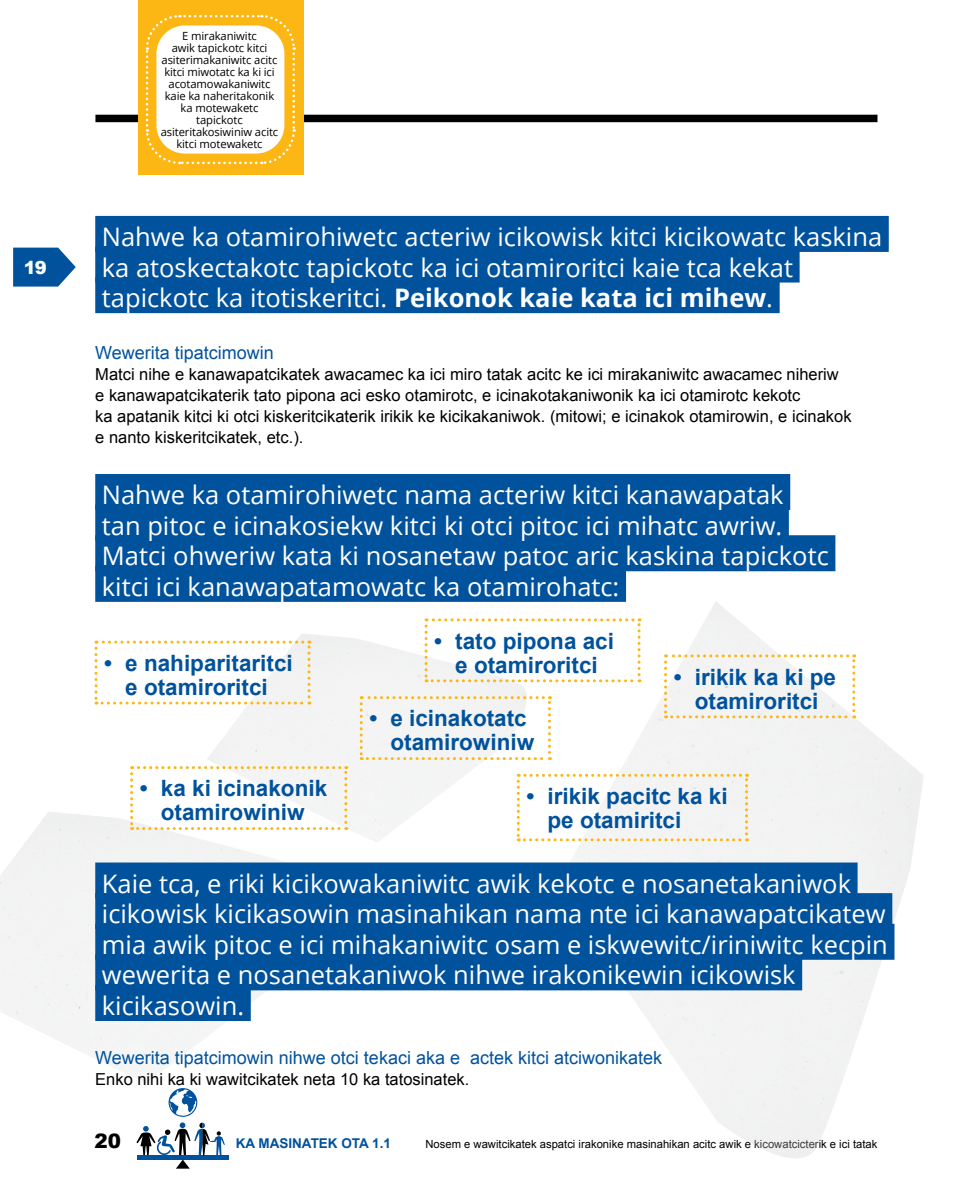
<style>
.page{position:relative;width:972px;height:1202px;background:#fff}
.page>*{position:absolute;margin:0;border:0;box-sizing:border-box;transform-origin:0 0}
.t1{font:25.5px/30.6px "Open Sans";color:#fff}
.t2{font:700 22.5px/24px "Arial";color:#00529c;text-align:center}
.t3{font:900 19.8px "Arial";color:#000}
.t4{font:18px "Arial";color:#00529c}
.t5{font:900 18px "Arial";color:#fff}
.t6{font:16.5px/21px "Arial";color:#000}
.t7{font:700 13.5px "Arial";color:#00529c}
.t8{font:11.25px/12px "Open Sans";letter-spacing:-.01em;color:#000;text-align:center}
.t9{font:11.25px "Arial";color:#000}
.s1{font-weight:700}
</style>
<div class="page">
<img style="left:556px;top:601px;width:367px;height:557px">
<img style="left:207px;top:634px;width:320px;height:208px">
<div style="left:95px;top:115px;width:782px;height:7px;background:#000"></div>
<div style="left:138px;top:0;width:166px;height:175px;background:#fdb714"></div>
<svg style="left:145px;top:14px;width:151px;height:151px"></svg>
<div style="left:95px;top:216px;width:794px;height:36px;background:#00529c"></div>
<div style="left:95px;top:246px;width:705px;height:36px;background:#00529c"></div>
<div style="left:95px;top:277px;width:685px;height:36px;background:#00529c"></div>
<div style="left:95px;top:474px;width:695px;height:36px;background:#00529c"></div>
<div style="left:95px;top:504px;width:694px;height:36px;background:#00529c"></div>
<div style="left:95px;top:535px;width:740px;height:36px;background:#00529c"></div>
<div style="left:95px;top:566px;width:531px;height:36px;background:#00529c"></div>
<div style="left:95px;top:862px;width:763px;height:36px;background:#00529c"></div>
<div style="left:95px;top:893px;width:797px;height:36px;background:#00529c"></div>
<div style="left:95px;top:923px;width:799px;height:36px;background:#00529c"></div>
<div style="left:95px;top:954px;width:707px;height:36px;background:#00529c"></div>
<div style="left:95px;top:985px;width:156px;height:36px;background:#00529c"></div>
<svg style="left:13px;top:248px;width:63px;height:38px;background:#246aaa"></svg>
<svg style="left:94px;top:640px;width:216px;height:64px"></svg>
<svg style="left:425px;top:618px;width:216px;height:64px"></svg>
<svg style="left:664px;top:654px;width:191px;height:64px"></svg>
<svg style="left:360px;top:696px;width:191px;height:64px"></svg>
<svg style="left:130px;top:766px;width:217px;height:64px"></svg>
<svg style="left:517px;top:774px;width:231px;height:67px"></svg>
<hr style="left:137px;top:1155px;width:91px;height:4px;background:#00529c">
<svg style="left:169px;top:1088px;width:28px;height:28px"></svg>
<svg style="left:136px;top:1122px;width:89px;height:46px"></svg>
<p class="t5" style="left:24px;top:254px;width:25px">19</p>
<p class="t8" style="left:161px;top:29px;width:119px">E mirakaniwitc<br>awik tapickotc kitci asiterimakaniwitc acitc kitci miwotatc ka ki ici acotamowakaniwitc kaie ka naheritakonik ka motewaketc tapickotc asiteritakosiwiniw acitc kitci motewaketc</p>
<p class="t1" style="left:102px;top:221px;width:782px">Nahwe ka otamirohiwetc acteriw icikowisk kitci kicikowatc kaskina ka atoskectakotc tapickotc ka ici otamiroritci kaie tca kekat tapickotc ka itotiskeritci. <span class="s1">Peikonok kaie kata ici mihew</span>.</p>
<p class="t4" style="left:95px;top:341px;width:180px">Wewerita tipatcimowin</p>
<p class="t6" style="left:95px;top:364px;width:758px">Matci nihe e kanawapatcikatek awacamec ka ici miro tatak acitc ke ici mirakaniwitc awacamec niheriw e kanawapatcikaterik tato pipona aci esko otamirotc, e icinakotakaniwonik ka ici otamirotc kekotc<br>ka apatanik kitci ki otci kiskeritcikaterik irikik ke kicikakaniwok. (mitowi; e icinakok otamirowin, e icinakok e nanto kiskeritcikatek, etc.).</p>
<p class="t1" style="left:102px;top:479px;width:728px">Nahwe ka otamirohiwetc nama acteriw kitci kanawapatak tan pitoc e icinakosiekw kitci ki otci pitoc ici mihatc awriw.<br>Matci ohweriw kata ki nosanetaw patoc aric kaskina tapickotc kitci ici kanawapatamowatc ka otamirohatc:</p>
<p class="t2" style="left:104px;top:651px;width:190px">• e nahiparitaritci e otamiroritci</p>
<p class="t2" style="left:434px;top:629px;width:181px">• tato pipona aci e otamiroritci</p>
<p class="t2" style="left:390px;top:707px;width:145px;text-align:left;text-indent:-21px">• e icinakotatc otamirowiniw</p>
<p class="t2" style="left:674px;top:665px;width:164px">• irikik ka ki pe otamiroritci</p>
<p class="t2" style="left:140px;top:777px;width:189px">• ka ki icinakonik otamirowiniw</p>
<p class="t2" style="left:548px;top:784px;width:182px;text-align:left;text-indent:-21px">• irikik pacitc ka ki pe otamiritci</p>
<p class="t1" style="left:102px;top:867px;width:788px">Kaie tca, e riki kicikowakaniwitc awik kekotc e nosanetakaniwok icikowisk kicikasowin masinahikan nama nte ici kanawapatcikatew mia awik pitoc e ici mihakaniwitc osam e iskwewitc/iriniwitc kecpin wewerita e nosanetakaniwok nihwe irakonikewin icikowisk kicikasowin.</p>
<p class="t4" style="left:95px;top:1045px;width:568px">Wewerita tipatcimowin nihwe otci tekaci aka e actek kitci atciwonikatek</p>
<p class="t6" style="left:95px;top:1068px;width:376px">Enko nihi ka ki wawitcikatek neta 10 ka tatosinatek.</p>
<p class="t3" style="left:94px;top:1126px;width:28px">20</p>
<p class="t9" style="left:425px;top:1136px;width:454px">Nosem e wawitcikatek aspatci irakonike masinahikan acitc awik e kicowatcicterik e ici tatak</p>
<p class="t7" style="left:236px;top:1134px;width:157px">KA MASINATEK OTA 1.1</p>
</div>
